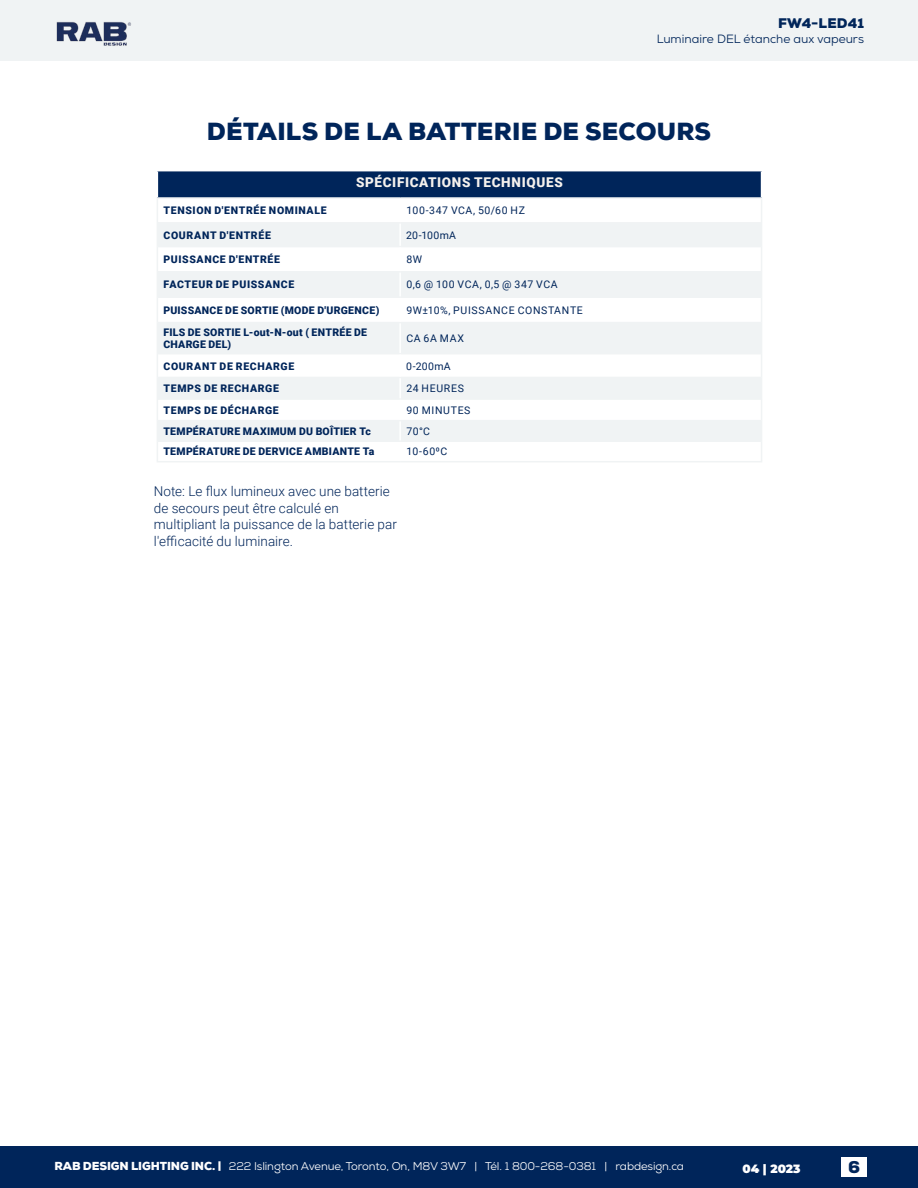
<style>
.page{position:relative;width:918px;height:1188px;background:#fff}
.page>*{position:absolute;margin:0;border:0;box-sizing:border-box;transform-origin:0 0}
.t1{font:900 24px "Nexa";letter-spacing:.01em;color:#00255a}
.t2{font:900 16.5px "Nexa";color:#00255a}
.t3{font:300 13.5px/16.5px "Roboto";letter-spacing:.005em;color:#00255a}
.t4{font:900 13.5px "Roboto";letter-spacing:.05em;color:#f5f1ed}
.t5{font:900 13.5px "Nexa";letter-spacing:.01em;color:#00255a}
.t6{font:12px "Nexa";color:#00255a}
.t7{font:900 12px "Montserrat";color:#fff}
.t8{font:11.25px "Nexa";letter-spacing:-.01em;color:#fff}
.t9{font:900 10.5px/11.2px "Roboto";letter-spacing:.04em;color:#00255a}
.t10{font:900 10.5px "Roboto";letter-spacing:.06em;color:#00255a}
.t11{font:10.5px "Roboto";letter-spacing:.06em;color:#00255a}
.s1{font-weight:900}
</style>
<div class="page">
<div style="left:0;top:1147px;width:918px;height:41px;background:#00255a"></div>
<div style="left:0;top:0;width:918px;height:60px;background:#f0f3f4"></div>
<img style="left:56px;top:22px;width:75px;height:24px">
<div style="left:841px;top:1158px;width:26px;height:19px;background:#fff"></div>
<div style="left:157px;top:171px;width:605px;height:27px;background:#00255a"></div>
<svg style="left:158px;top:224px;width:603px;height:216px;fill:#f0f3f4"></svg>
<hr style="left:157px;top:197px;width:243px;height:2px;background:#f0f3f4">
<hr style="left:400px;top:197px;width:362px;height:2px;background:#f0f3f4">
<hr style="left:158px;top:222px;width:242px;height:2px;background:#f0f3f4">
<hr style="left:400px;top:222px;width:361px;height:2px;background:#f0f3f4">
<hr style="left:158px;top:246px;width:242px;height:1px;background:#f0f3f4">
<hr style="left:400px;top:246px;width:361px;height:1px;background:#f0f3f4">
<hr style="left:158px;top:271px;width:242px;height:2px;background:#f0f3f4">
<hr style="left:400px;top:271px;width:361px;height:2px;background:#f0f3f4">
<hr style="left:158px;top:296px;width:242px;height:2px;background:#f0f3f4">
<hr style="left:400px;top:296px;width:361px;height:2px;background:#f0f3f4">
<hr style="left:158px;top:322px;width:242px;height:1px;background:#f0f3f4">
<hr style="left:400px;top:322px;width:361px;height:1px;background:#f0f3f4">
<hr style="left:158px;top:353px;width:242px;height:1px;background:#f0f3f4">
<hr style="left:400px;top:353px;width:361px;height:1px;background:#f0f3f4">
<hr style="left:158px;top:377px;width:242px;height:1px;background:#f0f3f4">
<hr style="left:400px;top:377px;width:361px;height:1px;background:#f0f3f4">
<hr style="left:158px;top:398px;width:242px;height:2px;background:#f0f3f4">
<hr style="left:400px;top:398px;width:361px;height:2px;background:#f0f3f4">
<hr style="left:158px;top:420px;width:242px;height:1px;background:#f0f3f4">
<hr style="left:400px;top:420px;width:361px;height:1px;background:#f0f3f4">
<hr style="left:158px;top:440px;width:242px;height:2px;background:#f0f3f4">
<hr style="left:400px;top:440px;width:361px;height:2px;background:#f0f3f4">
<hr style="left:157px;top:323px;width:1px;height:31px;background:#f0f3f4">
<hr style="left:761px;top:323px;width:1px;height:31px;background:#f0f3f4">
<svg style="left:157px;top:354px;width:1px;height:107px"></svg>
<svg style="left:761px;top:354px;width:1px;height:107px"></svg>
<hr style="left:157px;top:461px;width:243px;height:1px;background:#f0f3f4">
<hr style="left:400px;top:461px;width:362px;height:1px;background:#f0f3f4">
<hr style="left:399px;top:224px;width:2px;height:22px;background:#fff">
<hr style="left:399px;top:247px;width:2px;height:24px;background:#fff">
<hr style="left:399px;top:273px;width:2px;height:23px;background:#fff">
<hr style="left:399px;top:298px;width:2px;height:24px;background:#fff">
<hr style="left:399px;top:323px;width:2px;height:30px;background:#fff">
<hr style="left:399px;top:354px;width:2px;height:23px;background:#fff">
<hr style="left:399px;top:378px;width:2px;height:20px;background:#fff">
<hr style="left:399px;top:400px;width:2px;height:20px;background:#fff">
<svg style="left:399px;top:421px;width:2px;height:19px"></svg>
<svg style="left:761px;top:171px;width:1px;height:152px"></svg>
<svg style="left:157px;top:171px;width:1px;height:152px"></svg>
<p class="t5" style="left:778px;top:14px;width:87px">FW4-LED41</p>
<p class="t6" style="left:657px;top:31px;width:209px">Luminaire DEL étanche aux vapeurs</p>
<h1 class="t1" style="left:207px;top:116px;width:506px">DÉTAILS DE LA BATTERIE DE SECOURS</h1>
<p class="t4" style="left:356px;top:173px;width:208px">SPÉCIFICATIONS TECHNIQUES</p>
<p class="t10" style="left:164px;top:203px;width:165px">TENSION D'ENTRÉE NOMINALE</p>
<p class="t11" style="left:406px;top:203px;width:120px">100-347 VCA, 50/60 HZ</p>
<p class="t10" style="left:164px;top:228px;width:109px">COURANT D'ENTRÉE</p>
<p class="t11" style="left:406px;top:228px;width:51px">20-100mA</p>
<p class="t10" style="left:164px;top:252px;width:118px">PUISSANCE D'ENTRÉE</p>
<p class="t11" style="left:406px;top:252px;width:17px">8W</p>
<p class="t10" style="left:164px;top:277px;width:132px">FACTEUR DE PUISSANCE</p>
<p class="t11" style="left:406px;top:277px;width:153px">0,6 @ 100 VCA, 0,5 @ 347 VCA</p>
<p class="t9" style="left:163px;top:304px;width:217px">PUISSANCE DE SORTIE (MODE D'URGENCE)</p>
<p class="t11" style="left:406px;top:303px;width:178px">9W±10%, PUISSANCE CONSTANTE</p>
<p class="t9" style="left:163px;top:327px;width:205px">FILS DE SORTIE L-out-N-out ( ENTRÉE DE<br>CHARGE DEL)</p>
<p class="t11" style="left:406px;top:331px;width:59px">CA 6A MAX</p>
<p class="t10" style="left:164px;top:358px;width:132px">COURANT DE RECHARGE</p>
<p class="t11" style="left:406px;top:358px;width:46px">0-200mA</p>
<p class="t10" style="left:164px;top:381px;width:117px">TEMPS DE RECHARGE</p>
<p class="t11" style="left:406px;top:381px;width:59px">24 HEURES</p>
<p class="t10" style="left:164px;top:403px;width:117px">TEMPS DE DÉCHARGE</p>
<p class="t11" style="left:406px;top:403px;width:66px">90 MINUTES</p>
<p class="t9" style="left:163px;top:425px;width:209px">TEMPÉRATURE MAXIMUM DU BOÎTIER Tc</p>
<p class="t11" style="left:406px;top:424px;width:25px">70°C</p>
<p class="t9" style="left:163px;top:446px;width:212px">TEMPÉRATURE DE DERVICE AMBIANTE Ta</p>
<p class="t11" style="left:406px;top:444px;width:42px">10-600C</p>
<p class="t3" style="left:154px;top:483px;width:245px">Note: Le flux lumineux avec une batterie de secours peut être calculé en multipliant la puissance de la batterie par l'efficacité du luminaire.</p>
<p class="t8" style="left:54px;top:1159px;width:631px"><span class="s1">RAB DESIGN LIGHTING INC. |</span> 222 Islington Avenue, Toronto, On, M8V 3W7 | Tél. 1 800-268-0381 | rabdesign.ca</p>
<p class="t7" style="left:743px;top:1160px;width:60px">04 | 2023</p>
<h2 class="t2" style="left:848px;top:1156px;width:13px">6</h2>
</div>
